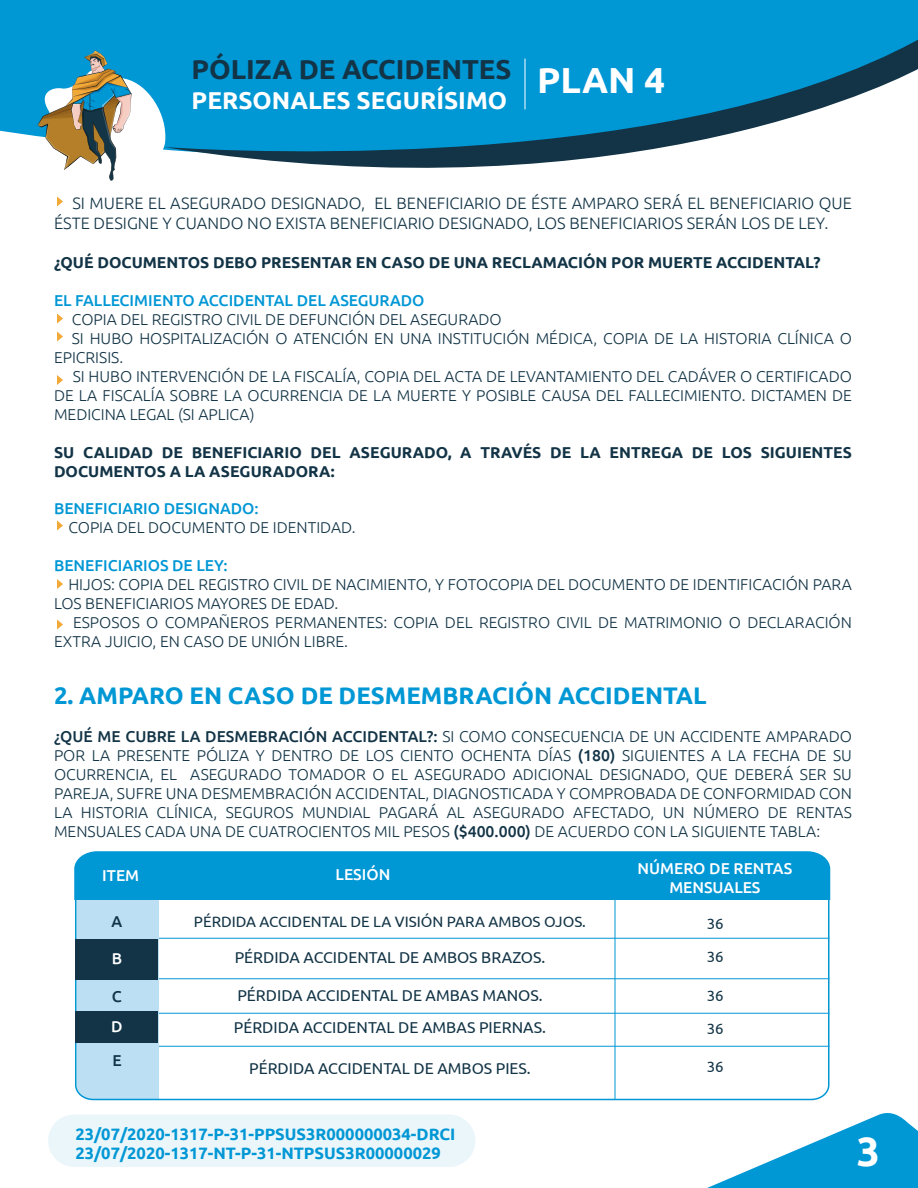
<style>
.page{position:relative;width:918px;height:1188px;background:#fff}
.page>*{position:absolute;margin:0;border:0;box-sizing:border-box;transform-origin:0 0}
.t1{font:700 40.95px "Ubuntu";color:#fff}
.t2{font:700 27.45px "Ubuntu";color:#123446}
.t3{font:700 24.45px "Ubuntu";color:#fff}
.t4{font:700 24px "Ubuntu";color:#0097d5}
.t5{font:300 16.5px/19.8px "Ubuntu";color:#123446}
.t6{font:700 16.5px/19.8px "Ubuntu";color:#0097d5}
.t7{font:300 15.75px/18.9px "Ubuntu";color:#123446}
.t8{font:700 15.75px/18.9px "Ubuntu";color:#123446}
.t9{font:15.75px/32.4px "Ubuntu";color:#123446}
.t10{font:500 15.75px "Ubuntu";color:#0097d5}
.t11{font:500 15.75px/18.9px "Ubuntu";color:#fff;text-align:center}
.t12{font:500 15.75px "Ubuntu";color:#123446}
.t13{font:15px "Ubuntu";color:#123446}
.s1{font-weight:500}
</style>
<div class="page">
<svg style="left:707px;top:1113px;width:211px;height:75px"></svg>
<svg style="left:57px;top:314px;width:6px;height:10px"></svg>
<svg style="left:57px;top:332px;width:6px;height:10px"></svg>
<svg style="left:57px;top:375px;width:6px;height:10px"></svg>
<svg style="left:57px;top:520px;width:6px;height:11px"></svg>
<svg style="left:57px;top:579px;width:6px;height:10px"></svg>
<svg style="left:57px;top:620px;width:6px;height:10px"></svg>
<svg style="left:0;top:0;width:918px;height:207px;background:#1ea3d9"></svg>
<svg style="left:37px;top:50px;width:127px;height:135px"></svg>
<svg style="left:164px;top:38px;width:754px;height:169px;fill:#0097d5"></svg>
<div style="left:48px;top:1114px;width:428px;height:53px;background:#ebf6fb;border-radius:26px"></div>
<div style="left:74px;top:851px;width:757px;height:49px;background:#0097d5"></div>
<svg style="left:74px;top:896px;width:756px;height:205px"></svg>
<hr style="left:615px;top:900px;width:1px;height:200px;background:#0097d5">
<hr style="left:159px;top:938px;width:671px;height:1px;background:#0097d5">
<hr style="left:159px;top:978px;width:671px;height:1px;background:#0097d5">
<hr style="left:159px;top:1013px;width:671px;height:1px;background:#0097d5">
<hr style="left:159px;top:1046px;width:671px;height:1px;background:#0097d5">
<div style="left:75px;top:939px;width:83px;height:41px;background:#123446"></div>
<div style="left:75px;top:1011px;width:83px;height:31px;background:#123446"></div>
<h2 class="t2" style="left:192px;top:53px;width:321px">PÓLIZA DE ACCIDENTES</h2>
<h3 class="t3" style="left:192px;top:85px;width:475px">PERSONALES SEGURÍSIMO <sup>PLAN</sup> <sup>4</sup></h3>
<p class="t5" style="left:54px;top:193px;width:799px;text-indent:18px">SI MUERE EL ASEGURADO DESIGNADO, EL BENEFICIARIO DE ÉSTE AMPARO SERÁ EL BENEFICIARIO QUE<br>ÉSTE DESIGNE Y CUANDO NO EXISTA BENEFICIARIO DESIGNADO, LOS BENEFICIARIOS SERÁN LOS DE LEY.</p>
<p class="t8" style="left:54px;top:252px;width:768px">¿QUÉ DOCUMENTOS DEBO PRESENTAR EN CASO DE UNA RECLAMACIÓN POR MUERTE ACCIDENTAL?</p>
<p class="t10" style="left:54px;top:291px;width:372px">EL FALLECIMIENTO ACCIDENTAL DEL ASEGURADO</p>
<p class="t7" style="left:72px;top:310px;width:431px">COPIA DEL REGISTRO CIVIL DE DEFUNCIÓN DEL ASEGURADO</p>
<p class="t7" style="left:72px;top:329px;width:782px">SI HUBO HOSPITALIZACIÓN O ATENCIÓN EN UNA INSTITUCIÓN MÉDICA, COPIA DE LA HISTORIA CLÍNICA O</p>
<p class="t7" style="left:54px;top:348px;width:71px">EPICRISIS.</p>
<p class="t7" style="left:73px;top:367px;width:781px">SI HUBO INTERVENCIÓN DE LA FISCALÍA, COPIA DEL ACTA DE LEVANTAMIENTO DEL CADÁVER O CERTIFICADO</p>
<p class="t7" style="left:54px;top:386px;width:800px">DE LA FISCALÍA SOBRE LA OCURRENCIA DE LA MUERTE Y POSIBLE CAUSA DEL FALLECIMIENTO. DICTAMEN DE</p>
<p class="t7" style="left:54px;top:404px;width:202px">MEDICINA LEGAL (SI APLICA)</p>
<p class="t8" style="left:54px;top:442px;width:799px">SU CALIDAD DE BENEFICIARIO DEL ASEGURADO, A TRAVÉS DE LA ENTREGA DE LOS SIGUIENTES<br>DOCUMENTOS A LA ASEGURADORA:</p>
<p class="t10" style="left:54px;top:499px;width:206px">BENEFICIARIO DESIGNADO:</p>
<p class="t7" style="left:68px;top:518px;width:289px">COPIA DEL DOCUMENTO DE IDENTIDAD.</p>
<p class="t10" style="left:54px;top:556px;width:175px">BENEFICIARIOS DE LEY:</p>
<p class="t7" style="left:54px;top:575px;width:799px;text-indent:14px">HIJOS: COPIA DEL REGISTRO CIVIL DE NACIMIENTO, Y FOTOCOPIA DEL DOCUMENTO DE IDENTIFICACIÓN PARA<br>LOS BENEFICIARIOS MAYORES DE EDAD.</p>
<p class="t7" style="left:54px;top:612px;width:799px;text-indent:19px">ESPOSOS O COMPAÑEROS PERMANENTES: COPIA DEL REGISTRO CIVIL DE MATRIMONIO O DECLARACIÓN<br>EXTRA JUICIO, EN CASO DE UNIÓN LIBRE.</p>
<h3 class="t4" style="left:54px;top:681px;width:654px">2. AMPARO EN CASO DE DESMEMBRACIÓN ACCIDENTAL</h3>
<p class="t7" style="left:54px;top:727px;width:800px;text-align:justify"><span class="s1">¿QUÉ ME CUBRE LA DESMEBRACIÓN ACCIDENTAL?:</span> SI COMO CONSECUENCIA DE UN ACCIDENTE AMPARADO POR LA PRESENTE PÓLIZA Y DENTRO DE LOS CIENTO OCHENTA DÍAS <span class="s1">(180)</span> SIGUIENTES A LA FECHA DE SU OCURRENCIA, EL ASEGURADO TOMADOR O EL ASEGURADO ADICIONAL DESIGNADO, QUE DEBERÁ SER SU PAREJA, SUFRE UNA DESMEMBRACIÓN ACCIDENTAL, DIAGNOSTICADA Y COMPROBADA DE CONFORMIDAD CON LA HISTORIA CLÍNICA, SEGUROS MUNDIAL PAGARÁ AL ASEGURADO AFECTADO, UN NÚMERO DE RENTAS MENSUALES CADA UNA DE CUATROCIENTOS MIL PESOS <span class="s1">($400.000)</span> DE ACUERDO CON LA SIGUIENTE TABLA:</p>
<p class="t11" style="left:102px;top:865px;width:38px">ITEM</p>
<p class="t11" style="left:336px;top:865px;width:56px">LESIÓN</p>
<p class="t11" style="left:638px;top:858px;width:156px">NÚMERO DE RENTAS<br>MENSUALES</p>
<p class="t13" style="left:194px;top:912px;width:394px">PÉRDIDA ACCIDENTAL DE LA VISIÓN PARA AMBOS OJOS.</p>
<p class="t12" style="left:112px;top:911px;width:12px">A</p>
<p class="t13" style="left:707px;top:915px;width:18px">36</p>
<p class="t13" style="left:707px;top:948px;width:18px">36</p>
<p class="t13" style="left:707px;top:987px;width:18px">36</p>
<p class="t13" style="left:707px;top:1020px;width:18px">36</p>
<p class="t13" style="left:707px;top:1057px;width:18px">36</p>
<p class="t9" style="left:235px;top:941px;width:312px">PÉRDIDA ACCIDENTAL DE AMBOS BRAZOS.</p>
<p class="t11" style="left:112px;top:949px;width:12px">B</p>
<p class="t9" style="left:234px;top:978px;width:314px">PÉRDIDA ACCIDENTAL DE AMBAS MANOS.<br>PÉRDIDA ACCIDENTAL DE AMBAS PIERNAS.</p>
<p class="t12" style="left:112px;top:986px;width:12px">C</p>
<p class="t11" style="left:111px;top:1016px;width:13px">D</p>
<p class="t12" style="left:112px;top:1051px;width:11px">E</p>
<p class="t9" style="left:249px;top:1051px;width:283px">PÉRDIDA ACCIDENTAL DE AMBOS PIES.</p>
<p class="t6" style="left:75px;top:1123px;width:381px">23/07/2020-1317-P-31-PPSUS3R000000034-DRCI<br>23/07/2020-1317-NT-P-31-NTPSUS3R00000029</p>
<h1 class="t1" style="left:857px;top:1127px;width:25px">3</h1>
</div>
